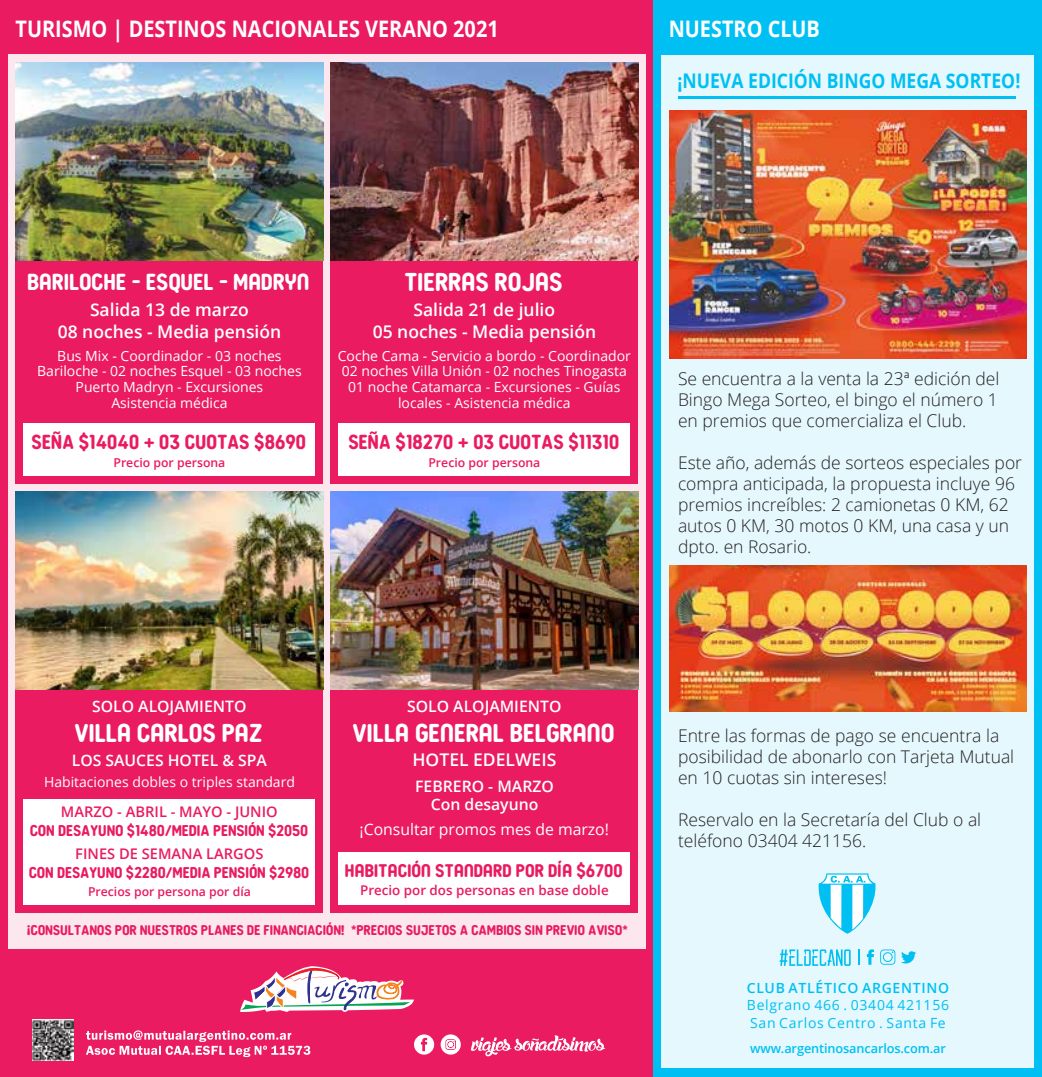
<style>
.page{position:relative;width:1042px;height:1077px;background:#fff}
.page>*{position:absolute;margin:0;border:0;box-sizing:border-box;transform-origin:0 0}
.t1{font:700 25.55px "Budokan Rounded";color:#fff}
.t2{font:700 23.1px "Budokan Rounded";color:#fff}
.t3{font:700 22.75px "Open Sans";color:#fff;scale:.87 1}
.t4{font:700 20.12px "Budokan Rounded";color:#ea1b60}
.t5{font:700 20.12px "Open Sans";color:#00c0f3;scale:.87 1}
.t6{font:700 18.2px "Budokan Rounded";color:#ea1b60}
.t7{font:300 17.5px/21px "Open Sans";color:#231f20}
.t8{font:600 17.5px "Open Sans";color:#fff}
.t9{font:600 15.75px/17.8px "Open Sans";color:#fff;text-align:center}
.t10{font:15.75px "Open Sans";color:#fff}
.t11{font:700 15.58px "Budokan Rounded";color:#ea1b60}
.t12{font:600 14.7px "Open Sans";color:#ea1b60}
.t13{font:14px/15.8px "Open Sans";color:#fff;text-align:center}
.t14{font:700 14px "Budokan Rounded";color:#ea1b60}
.t15{font:14px/17.8px "Open Sans";letter-spacing:.05em;color:#00c0f3}
.t16{font:600 14px "Open Sans";letter-spacing:.05em;color:#00c0f3}
.t17{font:600 13.3px "Open Sans";color:#ea1b60}
.t18{font:600 12.78px "Open Sans";letter-spacing:-.01em;color:#00c0f3}
.t19{font:600 12.25px "Open Sans";color:#ea1b60}
</style>
<div class="page">
<div style="left:0;top:0;width:654px;height:1076px;background:#ea1b60"></div>
<div style="left:8px;top:55px;width:638px;height:894px;background:#fce7ee"></div>
<div style="left:654px;top:0;width:388px;height:1076px;background:#00c0f3"></div>
<div style="left:662px;top:55px;width:372px;height:1012px;background:#e5f8fd"></div>
<svg style="left:86px;top:1030px;width:224px;height:26px"></svg>
<img style="left:33px;top:1019px;width:41px;height:41px">
<svg style="left:240px;top:966px;width:174px;height:46px"></svg>
<svg style="left:471px;top:1035px;width:134px;height:21px"></svg>
<svg style="left:414px;top:1034px;width:20px;height:20px"></svg>
<svg style="left:440px;top:1034px;width:21px;height:20px"></svg>
<div style="left:16px;top:64px;width:307px;height:419px;background:#ea1b60"></div>
<img style="left:16px;top:63px;width:307px;height:197px">
<svg style="left:779px;top:949px;width:71px;height:16px"></svg>
<svg style="left:818px;top:873px;width:58px;height:60px"></svg>
<svg style="left:867px;top:949px;width:7px;height:15px"></svg>
<svg style="left:901px;top:951px;width:15px;height:12px"></svg>
<svg style="left:880px;top:949px;width:15px;height:15px"></svg>
<svg style="left:858px;top:949px;width:1px;height:15px"></svg>
<div style="left:24px;top:423px;width:291px;height:52px;background:#fff"></div>
<div style="left:330px;top:64px;width:308px;height:419px;background:#ea1b60"></div>
<img style="left:330px;top:63px;width:308px;height:197px">
<img style="left:670px;top:110px;width:356px;height:248px">
<img style="left:670px;top:565px;width:356px;height:146px">
<div style="left:338px;top:423px;width:292px;height:52px;background:#fff"></div>
<div style="left:16px;top:492px;width:307px;height:420px;background:#ea1b60"></div>
<img style="left:16px;top:491px;width:307px;height:198px">
<div style="left:24px;top:798px;width:291px;height:106px;background:#fff"></div>
<div style="left:330px;top:492px;width:308px;height:420px;background:#ea1b60"></div>
<img style="left:330px;top:491px;width:308px;height:198px">
<div style="left:338px;top:852px;width:292px;height:52px;background:#fff"></div>
<hr style="left:678px;top:96px;width:337px;height:3px;background:#00c0f3">
<h3 class="t3" style="left:16px;top:13px;width:557px">TURISMO | DESTINOS NACIONALES VERANO 2021</h3>
<h3 class="t3" style="left:669px;top:13px;width:175px">NUESTRO CLUB</h3>
<p class="t5" style="left:677px;top:66px;width:396px">¡NUEVA EDICIÓN BINGO MEGA SORTEO!</p>
<h2 class="t2" style="left:28px;top:269px;width:284px">BARILOCHE - ESQUEL - MADRYN</h2>
<p class="t8" style="left:90px;top:298px;width:160px">Salida 13 de marzo</p>
<p class="t8" style="left:58px;top:320px;width:225px">08 noches - Media pensión</p>
<h1 class="t1" style="left:405px;top:268px;width:160px">TIERRAS ROJAS</h1>
<p class="t8" style="left:373px;top:320px;width:225px">05 noches - Media pensión</p>
<p class="t8" style="left:413px;top:298px;width:143px">Salida 21 de julio</p>
<p class="t13" style="left:37px;top:347px;width:266px">Bus Mix - Coordinador - 03 noches<br>Bariloche - 02 noches Esquel - 03 noches<br>Puerto Madryn - Excursiones<br>Asistencia médica</p>
<p class="t13" style="left:338px;top:347px;width:295px">Coche Cama - Servicio a bordo - Coordinador 02 noches Villa Unión - 02 noches Tinogasta 01 noche Catamarca - Excursiones - Guías locales - Asistencia médica</p>
<p class="t4" style="left:32px;top:431px;width:276px">SEÑA $14040 + 03 CUOTAS $8690</p>
<p class="t4" style="left:349px;top:431px;width:272px">SEÑA $18270 + 03 CUOTAS $11310</p>
<p class="t19" style="left:113px;top:454px;width:113px">Precio por persona</p>
<p class="t19" style="left:428px;top:454px;width:113px">Precio por persona</p>
<p class="t7" style="left:678px;top:368px;width:323px;text-align:justify">Se encuentra a la venta la 23ª edición del Bingo Mega Sorteo, el bingo el número 1 en premios que comercializa el Club.</p>
<p class="t7" style="left:678px;top:452px;width:346px">Este año, además de sorteos especiales por compra anticipada, la propuesta incluye 96 premios increíbles: 2 camionetas 0 KM, 62 autos 0 KM, 30 motos 0 KM, una casa y un dpto. en Rosario.</p>
<p class="t9" style="left:92px;top:696px;width:156px">SOLO ALOJAMIENTO</p>
<p class="t9" style="left:407px;top:696px;width:156px">SOLO ALOJAMIENTO</p>
<h1 class="t1" style="left:75px;top:719px;width:190px">VILLA CARLOS PAZ</h1>
<p class="t13" style="left:44px;top:773px;width:252px">Habitaciones dobles o triples standard</p>
<p class="t9" style="left:72px;top:751px;width:197px">LOS SAUCES HOTEL &amp; SPA</p>
<p class="t12" style="left:61px;top:801px;width:218px">MARZO - ABRIL - MAYO - JUNIO</p>
<h1 class="t1" style="left:353px;top:719px;width:264px">VILLA GENERAL BELGRANO</h1>
<p class="t8" style="left:412px;top:747px;width:145px">HOTEL EDELWEIS</p>
<p class="t9" style="left:415px;top:776px;width:140px">FEBRERO - MARZO<br>Con desayuno</p>
<p class="t11" style="left:30px;top:822px;width:280px">CON DESAYUNO $1480/MEDIA PENSIÓN $2050</p>
<p class="t10" style="left:360px;top:818px;width:251px">¡Consultar promos mes de marzo!</p>
<p class="t12" style="left:75px;top:843px;width:190px">FINES DE SEMANA LARGOS</p>
<p class="t11" style="left:29px;top:864px;width:282px">CON DESAYUNO $2280/MEDIA PENSIÓN $2980</p>
<p class="t6" style="left:346px;top:860px;width:279px">HABITACIÓN STANDARD POR DÍA $6700</p>
<p class="t19" style="left:88px;top:883px;width:164px">Precios por persona por día</p>
<p class="t17" style="left:360px;top:880px;width:250px">Precio por dos personas en base doble</p>
<p class="t14" style="left:28px;top:922px;width:602px">¡CONSULTANOS POR NUESTROS PLANES DE FINANCIACIÓN! *PRECIOS SUJETOS A CAMBIOS SIN PREVIO AVISO*</p>
<p class="t7" style="left:678px;top:725px;width:338px">Entre las formas de pago se encuentra la posibilidad de abonarlo con Tarjeta Mutual en 10 cuotas sin intereses!</p>
<p class="t7" style="left:678px;top:809px;width:305px">Reservalo en la Secretaría del Club o al teléfono 03404 421156.</p>
<p class="t16" style="left:747px;top:977px;width:204px">CLUB ATLÉTICO ARGENTINO</p>
<p class="t15" style="left:747px;top:995px;width:204px">Belgrano 466 . 03404 421156<br>San Carlos Centro . Santa Fe</p>
<p class="t18" style="left:750px;top:1039px;width:197px">www.argentinosancarlos.com.ar</p>
</div>
